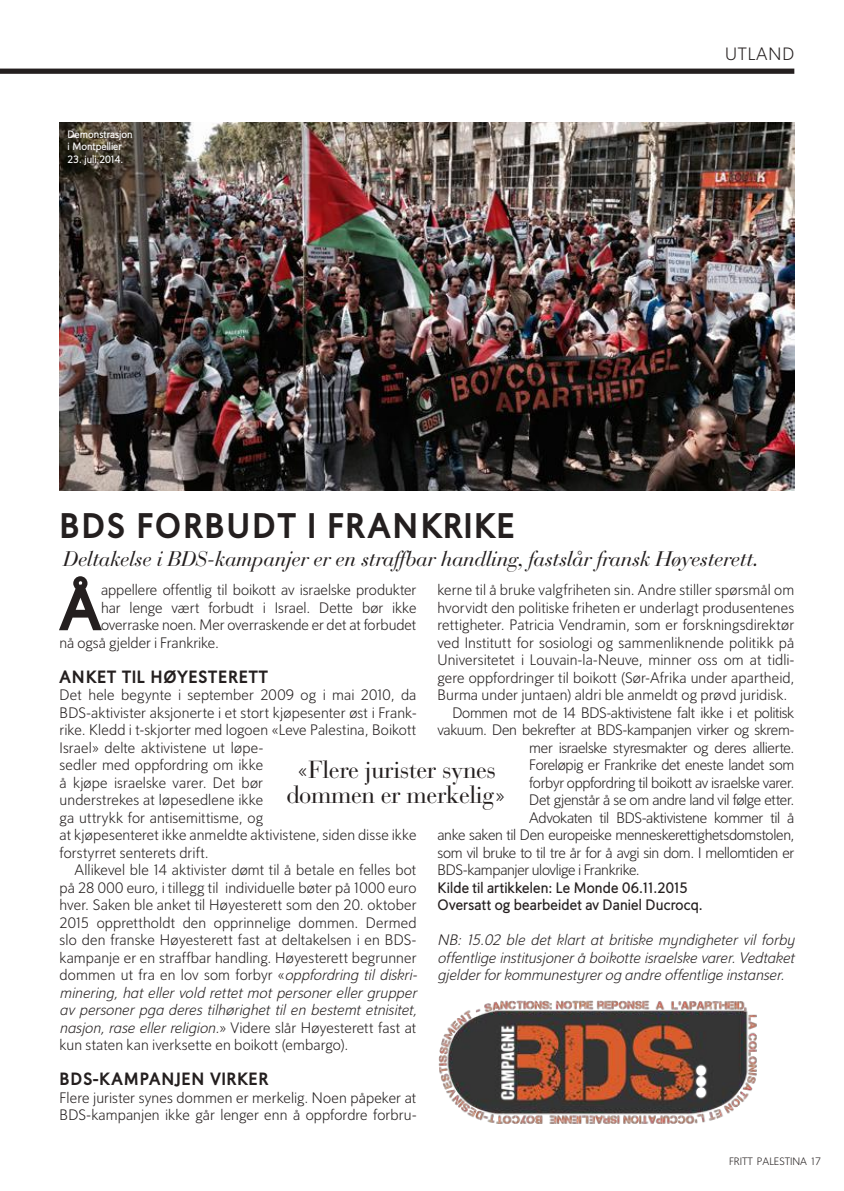
<style>
.page{position:relative;width:844px;height:1191px;background:#fff}
.page>*{position:absolute;margin:0;border:0;box-sizing:border-box;transform-origin:0 0}
.t1{font:900 64.23px "Oslo";color:#241f1f}
.t2{font:900 35px "Oslo";letter-spacing:.05em;color:#241f1f}
.t3{font:24.5px/25.4px "Bauer Bodoni Std";letter-spacing:-.02em;color:#241f1f;text-align:center}
.t4{font:italic 21px "Bauer Bodoni Std";letter-spacing:-.02em;color:#241f1f}
.t5{font:900 17.5px "Oslo";letter-spacing:.05em;color:#241f1f}
.t6{font:300 17.5px "Oslo";letter-spacing:.05em;color:#241f1f}
.t7{font:300 14.88px/17.5px "Oslo";color:#241f1f}
.t8{font:300 14.88px "Oslo";letter-spacing:-.02em;color:#241f1f}
.t9{font:italic 300 14.88px/17.5px "Oslo";letter-spacing:.005em;color:#241f1f;text-align:justify}
.t10{font:700 14.88px/17.5px "Oslo";letter-spacing:.015em;color:#241f1f}
.t11{font:300 14.88px "Oslo";letter-spacing:-.025em;color:#241f1f}
.t12{font:700 10.5px/12.2px "Oslo";color:#fff}
.t13{font:300 10.5px "Oslo";color:#241f1f}
.s1{font-style:italic}
</style>
<div class="page">
<div style="left:0;top:69px;width:794px;height:5px;background:#241f1f"></div>
<img style="left:60px;top:122px;width:734px;height:368px">
<img style="left:438px;top:1000px;width:319px;height:124px">
<p class="t12" style="left:67px;top:128px;width:67px">Demonstrasjon i Montpellier</p>
<p class="t12" style="left:67px;top:153px;width:57px">23. juli 2014.</p>
<h2 class="t2" style="left:60px;top:507px;width:456px">BDS FORBUDT I FRANKRIKE</h2>
<p class="t6" style="left:724px;top:44px;width:71px">UTLAND</p>
<h3 class="t4" style="left:63px;top:546px;width:697px">Deltakelse i BDS-kampanjer er en straffbar handling, fastslår fransk Høyesterett.</h3>
<h1 class="t1" style="left:60px;top:573px;width:44px">Å</h1>
<p class="t7" style="left:101px;top:581px;width:317px">appellere offentlig til boikott av israelske produkter</p>
<p class="t7" style="left:437px;top:581px;width:358px">kerne til å bruke valgfriheten sin. Andre stiller spørsmål om</p>
<p class="t7" style="left:437px;top:599px;width:358px">hvorvidt den politiske friheten er underlagt produsentenes</p>
<p class="t7" style="left:437px;top:616px;width:358px">rettigheter. Patricia Vendramin, som er forskningsdirektør</p>
<p class="t7" style="left:437px;top:634px;width:358px">ved Institutt for sosiologi og sammenliknende politikk på</p>
<p class="t7" style="left:437px;top:651px;width:358px">Universitetet i Louvain-la-Neuve, minner oss om at tidli-</p>
<p class="t7" style="left:437px;top:669px;width:358px">gere oppfordringer til boikott (Sør-Afrika under apartheid,</p>
<p class="t7" style="left:437px;top:686px;width:351px">Burma under juntaen) aldri ble anmeldt og prøvd juridisk.</p>
<p class="t8" style="left:452px;top:704px;width:343px">Dommen mot de 14 BDS-aktivistene falt ikke i et politisk</p>
<p class="t8" style="left:437px;top:722px;width:358px">vakuum. Den bekrefter at BDS-kampanjen virker og skrem-</p>
<p class="t8" style="left:529px;top:739px;width:266px">mer israelske styresmakter og deres allierte.</p>
<p class="t8" style="left:529px;top:757px;width:266px">Foreløpig er Frankrike det eneste landet som</p>
<p class="t11" style="left:529px;top:774px;width:266px">forbyr oppfordring til boikott av israelske varer.</p>
<p class="t8" style="left:529px;top:792px;width:266px">Det gjenstår å se om andre land vil følge etter.</p>
<p class="t8" style="left:529px;top:809px;width:266px">Advokaten til BDS-aktivistene kommer til å</p>
<p class="t8" style="left:437px;top:827px;width:358px">anke saken til Den europeiske menneskerettighetsdomstolen,</p>
<p class="t8" style="left:437px;top:844px;width:358px">som vil bruke to til tre år for å avgi sin dom. I mellomtiden er</p>
<p class="t8" style="left:437px;top:862px;width:204px">BDS-kampanjer ulovlige i Frankrike.</p>
<p class="t10" style="left:437px;top:879px;width:267px">Kilde til artikkelen: Le Monde 06.11.2015<br>Oversatt og bearbeidet av Daniel Ducrocq.</p>
<p class="t9" style="left:437px;top:931px;width:358px">NB: 15.02 ble det klart at britiske myndigheter vil forby offentlige institusjoner å boikotte israelske varer. Vedtaket gjelder for kommunestyrer og andre offentlige instanser.</p>
<p class="t7" style="left:101px;top:599px;width:317px">har lenge vært forbudt i Israel. Dette bør ikke</p>
<p class="t7" style="left:101px;top:616px;width:317px">overraske noen. Mer overraskende er det at forbudet</p>
<p class="t7" style="left:60px;top:634px;width:161px">nå også gjelder i Frankrike.</p>
<p class="t5" style="left:60px;top:667px;width:210px">ANKET TIL HØYESTERETT</p>
<p class="t7" style="left:60px;top:686px;width:358px">Det hele begynte i september 2009 og i mai 2010, da BDS-aktivister aksjonerte i et stort kjøpesenter øst i Frank&shy;rike. Kledd i t-skjorter med logoen «Leve Palestina, Boikott Israel» delte aktivistene ut løpe-<br>sedler med oppfordring om ikke<br>å kjøpe israelske varer. Det bør<br>understrekes at løpesedlene ikke<br>ga uttrykk for antisemittisme, og<br>at kjøpesenteret ikke anmeldte aktivistene, siden disse ikke forstyrret senterets drift.</p>
<p class="t7" style="left:60px;top:861px;width:359px;text-align:justify;text-indent:15px">Allikevel ble 14 aktivister dømt til å betale en felles bot på 28 000 euro, i tillegg til individuelle bøter på 1000 euro hver. Saken ble anket til Høyesterett som den 20. oktober 2015 opprettholdt den opprinnelige dommen. Dermed slo den franske Høyesterett fast at deltakelsen i en BDS&shy;kampanje er en straffbar handling. Høyesterett begrunner dommen ut fra en lov som forbyr «<span class="s1">oppfordring til diskri&shy;minering, hat eller vold rettet mot personer eller grupper av personer pga deres tilhørighet til en bestemt etnisitet, nasjon, rase eller religion.</span>» Videre slår Høyesterett fast at kun staten kan iverksette en boikott (embargo).</p>
<p class="t5" style="left:60px;top:1069px;width:210px">BDS-KAMPANJEN VIRKER</p>
<p class="t7" style="left:60px;top:1089px;width:358px">Flere jurister synes dommen er merkelig. Noen påpeker at<br>BDS-kampanjen ikke går lenger enn å oppfordre forbru-</p>
<h3 class="t3" style="left:286px;top:757px;width:221px">«Flere jurister synes dommen er merkelig»</h3>
<p class="t13" style="left:728px;top:1155px;width:93px">FRITT PALESTINA 17</p>
</div>
